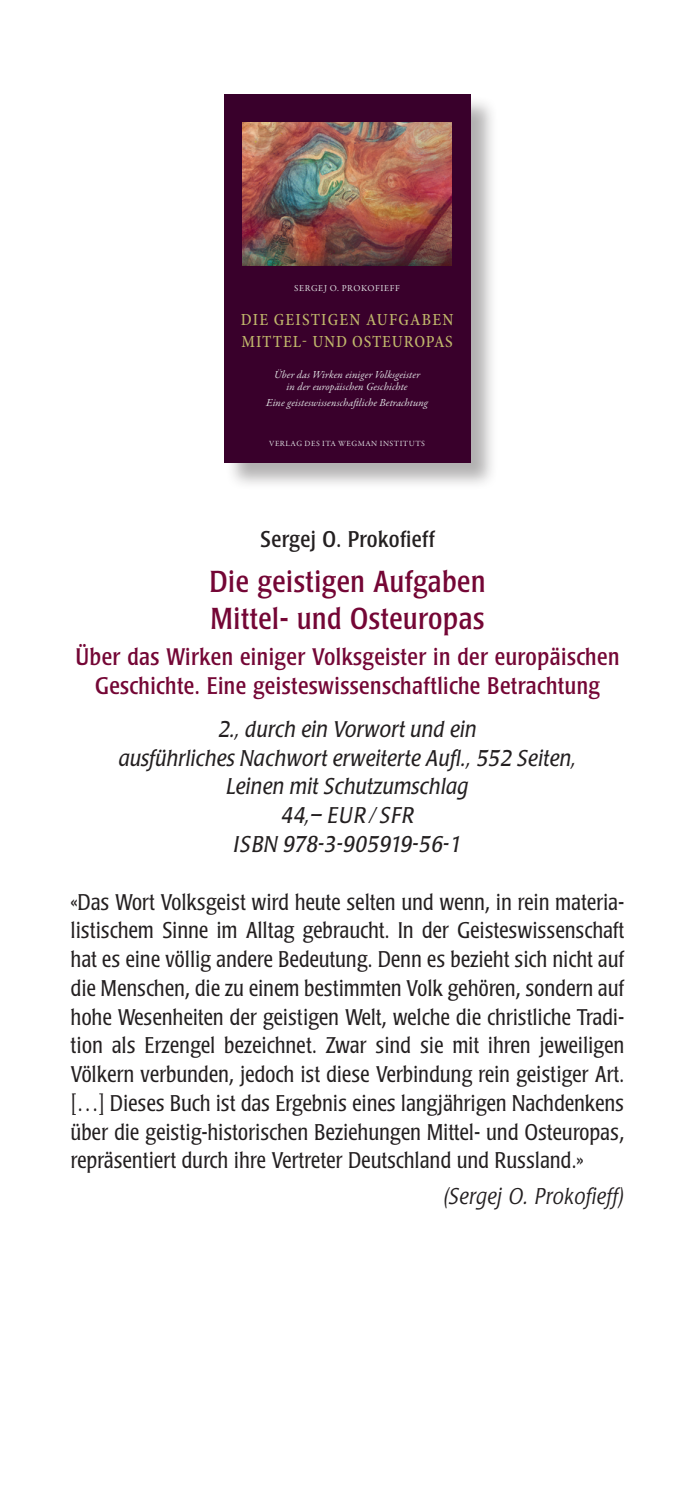
<style>
.page{position:relative;width:695px;height:1489px;background:#fff}
.page>*{position:absolute;margin:0;border:0;box-sizing:border-box;transform-origin:0 0}
.t1{font:condensed 30px/37.5px "Poppl Laudatio";letter-spacing:.02em;color:#740635}
.t2{font:condensed 23.75px/28.8px "Poppl Laudatio";letter-spacing:.02em;color:#740635;text-align:center}
.t3{font:300 condensed 22.5px/28.8px "Poppl Laudatio";letter-spacing:.02em;color:#231f20;text-align:justify}
.t4{font:italic 22.5px/28.8px "Poppl Laudatio";letter-spacing:.02em;color:#231f20;text-align:center;scale:.9 1}
.t5{font:italic 300 22.5px "Poppl Laudatio";letter-spacing:.02em;color:#231f20;scale:.9 1}
.t6{font:condensed 22.5px "Poppl Laudatio";letter-spacing:.02em;color:#231f20}
.t7{font:500 condensed 17px/21.8px "Minion Pro";letter-spacing:.06em;color:#c0b76b}
.t8{font:italic 10.75px/12.5px "Garamond Premr Pro";letter-spacing:.005em;color:#dcdddf;text-align:center}
.t9{font:9px "Garamond Premr Pro";letter-spacing:.06em;color:#dcdddf}
.t10{font:8px "Garamond Premr Pro";letter-spacing:.065em;color:#dcdddf}
</style>
<div class="page">
<div style="left:225px;top:95px;width:273px;height:395px;background:#231f20;opacity:.35"></div>
<div style="left:224px;top:94px;width:246px;height:368px;background:#39002b"></div>
<img style="left:242px;top:122px;width:209px;height:143px">
<p class="t9" style="left:294px;top:282px;width:107px">SERGEJ O. PROKOFIEFF</p>
<p class="t7" style="left:241px;top:309px;width:214px">DIE GEISTIGEN AUFGABEN<br>MITTEL- UND OSTEUROPAS</p>
<p class="t8" style="left:274px;top:369px;width:147px">Über das Wirken einiger Volksgeister in der europäischen Geschichte</p>
<p class="t8" style="left:266px;top:397px;width:163px">Eine geisteswissenschaftliche Betrachtung</p>
<p class="t10" style="left:269px;top:438px;width:157px">VERLAG DES ITA WEGMAN INSTITUTS</p>
<p class="t6" style="left:260px;top:527px;width:176px">Sergej O. Prokofieff</p>
<h1 class="t1" style="left:209px;top:563px;width:277px">Die geistigen Aufgaben<br>Mittel- und Osteuropas</h1>
<p class="t2" style="left:76px;top:643px;width:545px">Über das Wirken einiger Volksgeister in der europäischen<br>Geschichte. Eine geisteswissenschaftliche Betrachtung</p>
<p class="t4" style="left:119px;top:715px;width:510px">2., durch ein Vorwort und ein<br>ausführliches Nachwort erweiterte Aufl., 552 Seiten,<br>Leinen mit Schutzumschlag<br>44,– EUR/SFR<br>ISBN 978-3-905919-56-1</p>
<p class="t3" style="left:71px;top:887px;width:554px">«Das Wort Volksgeist wird heute selten und wenn, in rein materia&shy;listischem Sinne im Alltag gebraucht. In der Geisteswissenschaft hat es eine völlig andere Bedeutung. Denn es bezieht sich nicht auf die Menschen, die zu einem bestimmten Volk gehören, sondern auf hohe Wesenheiten der geistigen Welt, welche die christliche Tradi&shy;tion als Erzengel bezeichnet. Zwar sind sie mit ihren jeweiligen Völkern verbunden, jedoch ist diese Verbindung rein geistiger Art. […] Dieses Buch ist das Ergebnis eines langjährigen Nachdenkens über die geistig-historischen Beziehungen Mittel- und Osteuropas, repräsentiert durch ihre Vertreter Deutschland und Russland.»</p>
<p class="t5" style="left:444px;top:1183px;width:201px">(Sergej O. Prokofieff)</p>
</div>
